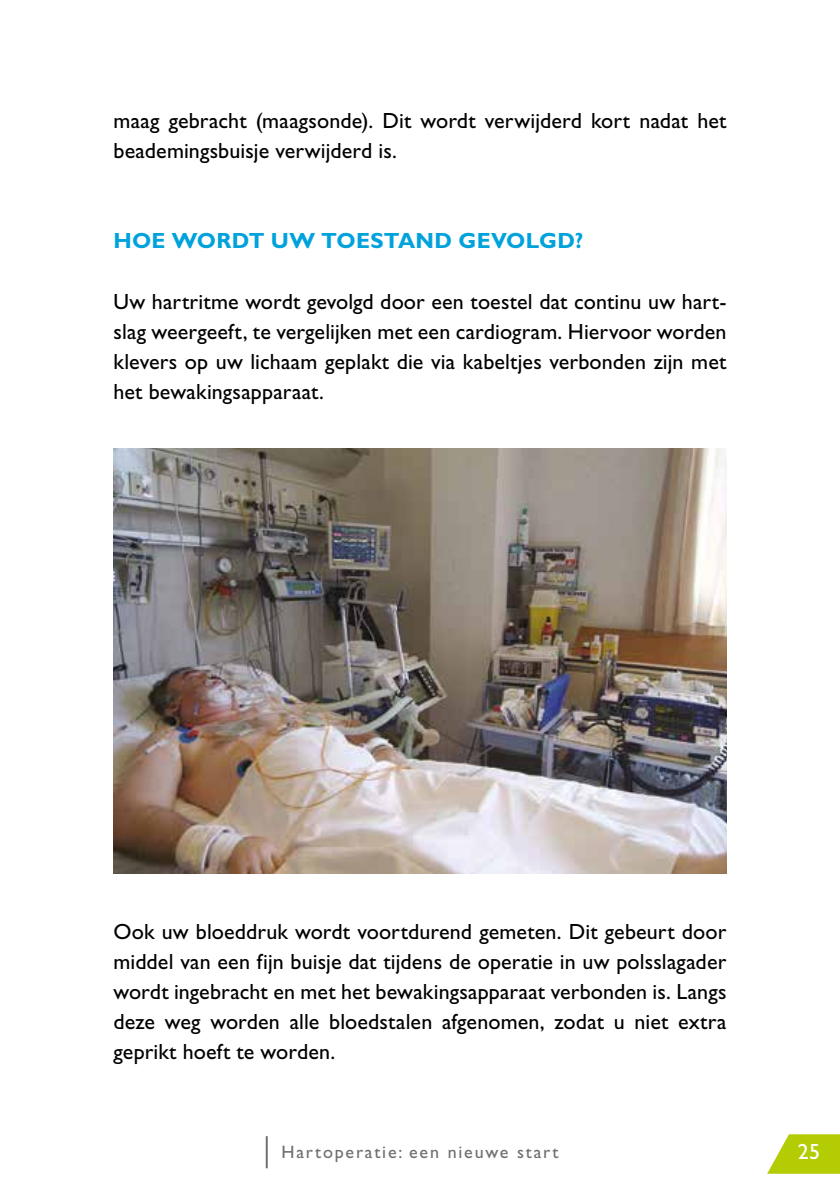
<style>
.page{position:relative;width:840px;height:1191px;background:#fff}
.page>*{position:absolute;margin:0;border:0;box-sizing:border-box;transform-origin:0 0}
.t1{font:22px/30px "Gill Sans Std";letter-spacing:.005em;color:#000;text-align:justify}
.t2{font:700 22px "Gill Sans Std";letter-spacing:.01em;color:#00a2dc}
.t3{font:22px "Gill Sans Std";color:#fff}
.t4{font:18px "Gill Sans Std";letter-spacing:.1em;color:#706f6f}
</style>
<div class="page">
<hr style="left:265px;top:1136px;width:2px;height:32px;background:#706f6f">
<svg style="left:767px;top:1134px;width:72px;height:39px"></svg>
<img style="left:113px;top:448px;width:613px;height:425px">
<p class="t1" style="left:113px;top:106px;width:614px">maag gebracht (maagsonde). Dit wordt verwijderd kort nadat het beademingsbuisje verwijderd is.</p>
<p class="t2" style="left:113px;top:228px;width:471px">HOE WORDT UW TOESTAND GEVOLGD?</p>
<p class="t1" style="left:113px;top:286px;width:614px">Uw hartritme wordt gevolgd door een toestel dat continu uw hart&shy;slag weergeeft, te vergelijken met een cardiogram. Hiervoor worden klevers op uw lichaam geplakt die via kabeltjes verbonden zijn met het bewakingsapparaat.</p>
<p class="t1" style="left:113px;top:916px;width:614px">Ook uw bloeddruk wordt voortdurend gemeten. Dit gebeurt door middel van een fijn buisje dat tijdens de operatie in uw polsslagader wordt ingebracht en met het bewakingsapparaat verbonden is. Langs deze weg worden alle bloedstalen afgenomen, zodat u niet extra geprikt hoeft te worden.</p>
<p class="t4" style="left:281px;top:1141px;width:278px">Hartoperatie: een nieuwe start</p>
<p class="t3" style="left:797px;top:1138px;width:23px">25</p>
</div>
